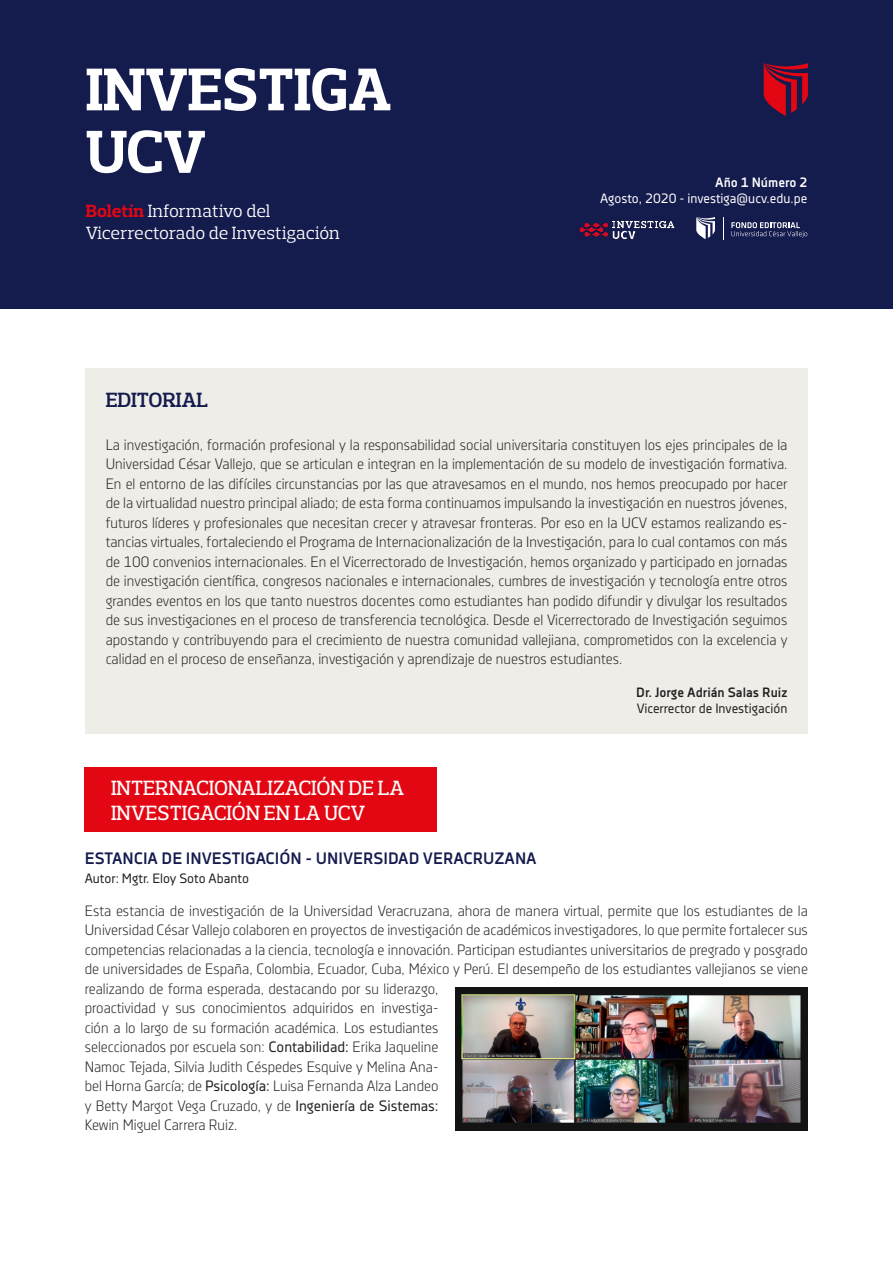
<style>
.page{position:relative;width:893px;height:1263px;background:#fff}
.page>*{position:absolute;margin:0;border:0;box-sizing:border-box;transform-origin:0 0}
.t1{font:700 61.35px "Prelo Slab";color:#fff}
.SUBTITULOS{font:500 21px/25.2px "Prelo Slab";color:#fff}
.TEXTO{font:600 21px "Prelo Slab";color:#141b4d}
.t2{font:18px "Prelo Slab";color:#fff}
.DATOS{font:700 16.5px "Decima Nova Pro";color:#141b4d}
.TEXTO-2{font:15px/19.5px "Decima Nova Pro Lt";color:#231f20;text-align:justify}
.DATOS-2{font:13.5px "Decima Nova Pro";color:#231f20}
.DATOS-3{font:13.5px "Decima Nova Pro";color:#fff}
.t3{font:700 13.5px "Decima Nova Pro";color:#231f20}
.DATOS-4{font:700 13.5px "Decima Nova Pro";color:#fff}
.s1{font-weight:700;color:#e30613}
.s2{font-family:"Decima Nova Pro"}
</style>
<div class="page">
<div style="left:0;top:0;width:893px;height:308px;background:#141b4d"></div>
<div style="left:86px;top:368px;width:722px;height:365px;background:#efede8"></div>
<img style="left:455px;top:988px;width:353px;height:142px">
<svg style="left:763px;top:63px;width:45px;height:53px"></svg>
<svg style="left:696px;top:217px;width:19px;height:22px"></svg>
<svg style="left:723px;top:217px;width:1px;height:22px"></svg>
<svg style="left:731px;top:222px;width:76px;height:16px"></svg>
<img style="left:579px;top:221px;width:96px;height:19px">
<div style="left:85px;top:767px;width:352px;height:64px;background:#e30613"></div>
<p class="t1" style="left:86px;top:52px;width:307px">INVESTIGA</p>
<p class="t1" style="left:86px;top:114px;width:122px">UCV</p>
<p class="t2" style="left:86px;top:200px;width:186px"><span class="s1">Boletín</span> Informativo del</p>
<p class="t2" style="left:86px;top:221px;width:256px">Vicerrectorado de Investigación</p>
<p class="TEXTO" style="left:106px;top:387px;width:104px">EDITORIAL</p>
<p class="DATOS-4" style="left:715px;top:175px;width:94px">Año 1 Número 2</p>
<p class="DATOS-3" style="left:600px;top:191px;width:209px">Agosto, 2020 - investiga@ucv.edu.pe</p>
<p class="TEXTO-2" style="left:106px;top:435px;width:683px">La investigación, formación profesional y la responsabilidad social universitaria constituyen los ejes principales de la Universidad César Vallejo, que se articulan e integran en la implementación de su modelo de investigación formativa.<br>En el entorno de las difíciles circunstancias por las que atravesamos en el mundo, nos hemos preocupado por hacer de la virtualidad nuestro principal aliado; de esta forma continuamos impulsando la investigación en nuestros jóvenes, futuros líderes y profesionales que necesitan crecer y atravesar fronteras. Por eso en la UCV estamos realizando es&shy;tancias virtuales, fortaleciendo el Programa de Internacionalización de la Investigación, para lo cual contamos con más de 100 convenios internacionales. En el Vicerrectorado de Investigación, hemos organizado y participado en jornadas de investigación científica, congresos nacionales e internacionales, cumbres de investigación y tecnología entre otros grandes eventos en los que tanto nuestros docentes como estudiantes han podido difundir y divulgar los resultados de sus investigaciones en el proceso de transferencia tecnológica. Desde el Vicerrectorado de Investigación seguimos apostando y contribuyendo para el crecimiento de nuestra comunidad vallejiana, comprometidos con la excelencia y calidad en el proceso de enseñanza, investigación y aprendizaje de nuestros estudiantes.</p>
<p class="t3" style="left:636px;top:684px;width:153px">Dr. Jorge Adrián Salas Ruiz</p>
<p class="DATOS-2" style="left:637px;top:700px;width:152px">Vicerrector de Investigación</p>
<p class="SUBTITULOS" style="left:111px;top:775px;width:295px">INTERNACIONALIZACIÓN DE LA<br>INVESTIGACIÓN EN LA UCV</p>
<p class="DATOS" style="left:85px;top:849px;width:453px">ESTANCIA DE INVESTIGACIÓN - UNIVERSIDAD VERACRUZANA</p>
<p class="DATOS-2" style="left:85px;top:871px;width:166px">Autor: Mgtr. Eloy Soto Abanto</p>
<p class="TEXTO-2" style="left:85px;top:901px;width:725px;text-align:left">Esta estancia de investigación de la Universidad Veracruzana, ahora de manera virtual, permite que los estudiantes de la Universidad César Vallejo colaboren en proyectos de investigación de académicos investigadores, lo que permite fortalecer sus competencias relacionadas a la ciencia, tecnología e innovación. Participan estudiantes universitarios de pregrado y posgrado de universidades de España, Colombia, Ecuador, Cuba, México y Perú. El desempeño de los estudiantes vallejianos se viene realizando de forma esperada, destacando por su liderazgo,<br>proactividad y sus conocimientos adquiridos en investiga-<br>ción a lo largo de su formación académica. Los estudiantes<br>seleccionados por escuela son: <span class="s2">Contabilidad:</span> Erika Jaqueline<br>Namoc Tejada, Silvia Judith Céspedes Esquive y Melina Ana-<br>bel Horna García; de <span class="s2">Psicología:</span> Luisa Fernanda Alza Landeo<br>y Betty Margot Vega Cruzado, y de <span class="s2">Ingeniería de Sistemas:<br></span>Kewin Miguel Carrera Ruiz.</p>
</div>
